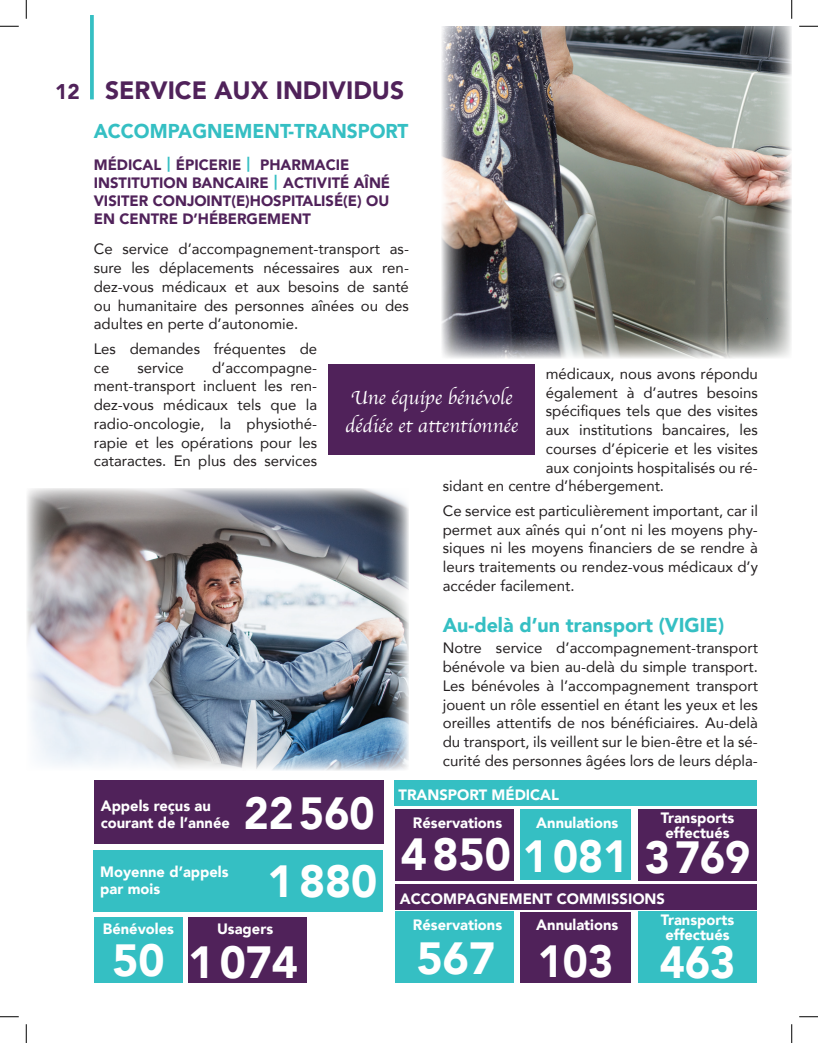
<style>
.page{position:relative;width:818px;height:1043px;background:#fff}
.page>*{position:absolute;margin:0;border:0;box-sizing:border-box;transform-origin:0 0}
.t1{font:900 45px "Avenir";color:#fff;scale:.94 1}
.t2{font:900 45px "Avenir";color:#fff}
.t3{font:900 25px "Avenir";color:#50225a}
.t4{font:20px/28.8px "Apple Chancery";color:#fff}
.t5{font:900 20px "Avenir";color:#35bfc3}
.t6{font:900 20px "Avenir";color:#35bfc3;scale:.95 1}
.t7{font:15px/18.8px "Avenir";color:#231f20;text-align:justify}
.t8{font:900 15px/17.5px "Avenir";color:#fff}
.t9{font:900 15px/18.2px "Avenir";color:#50225a}
.s1{font-size:21.25px}
.s2{color:#35bfc3}
</style>
<div class="page">
<img style="left:441px;top:26px;width:350px;height:332px">
<div style="left:94px;top:917px;width:89px;height:65px;background:#35bfc3"></div>
<div style="left:188px;top:917px;width:118px;height:65px;background:#50225a"></div>
<div style="left:94px;top:850px;width:289px;height:61px;background:#35bfc3"></div>
<div style="left:638px;top:809px;width:118px;height:71px;background:#50225a"></div>
<div style="left:638px;top:911px;width:118px;height:71px;background:#35bfc3"></div>
<div style="left:395px;top:809px;width:119px;height:71px;background:#50225a"></div>
<div style="left:395px;top:911px;width:119px;height:71px;background:#35bfc3"></div>
<div style="left:520px;top:809px;width:110px;height:71px;background:#35bfc3"></div>
<div style="left:520px;top:912px;width:110px;height:70px;background:#50225a"></div>
<div style="left:94px;top:780px;width:289px;height:64px;background:#50225a"></div>
<div style="left:394px;top:780px;width:362px;height:25px;background:#35bfc3"></div>
<div style="left:395px;top:884px;width:361px;height:25px;background:#50225a"></div>
<img style="left:26px;top:488px;width:383px;height:282px">
<svg style="left:90px;top:15px;width:4px;height:84px"></svg>
<div style="left:328px;top:365px;width:206px;height:90px;background:#50225a"></div>
<svg style="left:0;top:25px;width:19px;height:2px"></svg>
<svg style="left:799px;top:25px;width:19px;height:2px"></svg>
<svg style="left:0;top:1016px;width:19px;height:1px"></svg>
<svg style="left:799px;top:1016px;width:19px;height:1px"></svg>
<svg style="left:25px;top:0;width:2px;height:19px"></svg>
<svg style="left:25px;top:1024px;width:2px;height:18px"></svg>
<svg style="left:791px;top:0;width:1px;height:19px"></svg>
<svg style="left:791px;top:1024px;width:1px;height:18px"></svg>
<h2 class="t3" style="left:55px;top:69px;width:350px"><span class="s1">12</span> SERVICE AUX INDIVIDUS</h2>
<h3 class="t6" style="left:94px;top:113px;width:333px">ACCOMPAGNEMENT-TRANSPORT</h3>
<p class="t9" style="left:94px;top:155px;width:298px">MÉDICAL<span class="s2">︱</span>ÉPICERIE<span class="s2">︱</span> PHARMACIE INSTITUTION BANCAIRE<span class="s2">︱</span>ACTIVITÉ AÎNÉ VISITER CONJOINT(E)HOSPITALISÉ(E) OU EN CENTRE D’HÉBERGEMENT</p>
<p class="t7" style="left:94px;top:239px;width:317px">Ce service d’accompagnement-transport as&shy;sure les déplacements nécessaires aux ren&shy;dez-vous médicaux et aux besoins de santé ou humanitaire des personnes aînées ou des adultes en perte d’autonomie.</p>
<p class="t7" style="left:94px;top:339px;width:225px">Les demandes fréquentes de ce</p>
<p class="t7" style="left:94px;top:357px;width:225px;text-indent:118px">d’accompagne&shy;ment-transport incluent les ren&shy;dez-vous médicaux tels que la radio-oncologie, la physiothé&shy;rapie et les opérations pour les cataractes. En plus des services</p>
<p class="t7" style="left:545px;top:364px;width:214px">médicaux, nous avons répondu</p>
<p class="t7" style="left:137px;top:357px;width:48px">service</p>
<p class="t7" style="left:545px;top:382px;width:214px">également à d’autres besoins</p>
<p class="t7" style="left:545px;top:401px;width:214px">spécifiques tels que des visites</p>
<p class="t7" style="left:545px;top:420px;width:214px">aux institutions bancaires, les</p>
<p class="t7" style="left:545px;top:439px;width:214px">courses d’épicerie et les visites</p>
<p class="t7" style="left:545px;top:457px;width:214px">aux conjoints hospitalisés ou ré-</p>
<p class="t7" style="left:442px;top:476px;width:223px">sidant en centre d’hébergement.</p>
<p class="t7" style="left:442px;top:501px;width:316px">Ce service est particulièrement important, car il permet aux aînés qui n’ont ni les moyens phy&shy;siques ni les moyens financiers de se rendre à leurs traitements ou rendez-vous médicaux d’y accéder facilement.</p>
<h3 class="t5" style="left:442px;top:607px;width:283px">Au-delà d’un transport (VIGIE)</h3>
<p class="t7" style="left:442px;top:638px;width:317px">Notre service d’accompagnement-transport bénévole va bien au-delà du simple transport.<br>Les bénévoles à l’accompagnement transport jouent un rôle essentiel en étant les yeux et les oreilles attentifs de nos bénéficiaires. Au-delà du transport, ils veillent sur le bien-être et la sé&shy;curité des personnes âgées lors de leurs dépla-</p>
<h3 class="t4" style="left:345px;top:382px;width:174px">Une équipe bénévole dédiée et attentionnée</h3>
<p class="t8" style="left:101px;top:796px;width:131px">Appels reçus au courant de l’année</p>
<p class="t8" style="left:100px;top:862px;width:130px">Moyenne d’appels par mois</p>
<h1 class="t1" style="left:244px;top:775px;width:140px">22560</h1>
<h1 class="t2" style="left:267px;top:842px;width:111px">1880</h1>
<p class="t8" style="left:103px;top:919px;width:73px">Bénévoles</p>
<p class="t8" style="left:217px;top:919px;width:58px">Usagers</p>
<h1 class="t2" style="left:112px;top:924px;width:187px">50 1074</h1>
<p class="t8" style="left:398px;top:786px;width:162px">TRANSPORT MÉDICAL</p>
<p class="t8" style="left:413px;top:813px;width:91px">Réservations</p>
<h1 class="t2" style="left:401px;top:815px;width:111px">4850</h1>
<p class="t8" style="left:661px;top:809px;width:75px;line-height:15px">Transports effectués</p>
<p class="t8" style="left:536px;top:813px;width:83px">Annulations</p>
<h1 class="t1" style="left:522px;top:818px;width:243px">1081 3769</h1>
<p class="t8" style="left:400px;top:889px;width:267px">ACCOMPAGNEMENT COMMISSIONS</p>
<p class="t8" style="left:413px;top:915px;width:91px">Réservations</p>
<p class="t8" style="left:536px;top:915px;width:83px">Annulations</p>
<p class="t8" style="left:661px;top:911px;width:75px;line-height:15px">Transports effectués</p>
<h1 class="t2" style="left:417px;top:920px;width:80px">567</h1>
<h1 class="t1" style="left:538px;top:922px;width:81px">103</h1>
<h1 class="t1" style="left:660px;top:923px;width:81px">463</h1>
</div>
